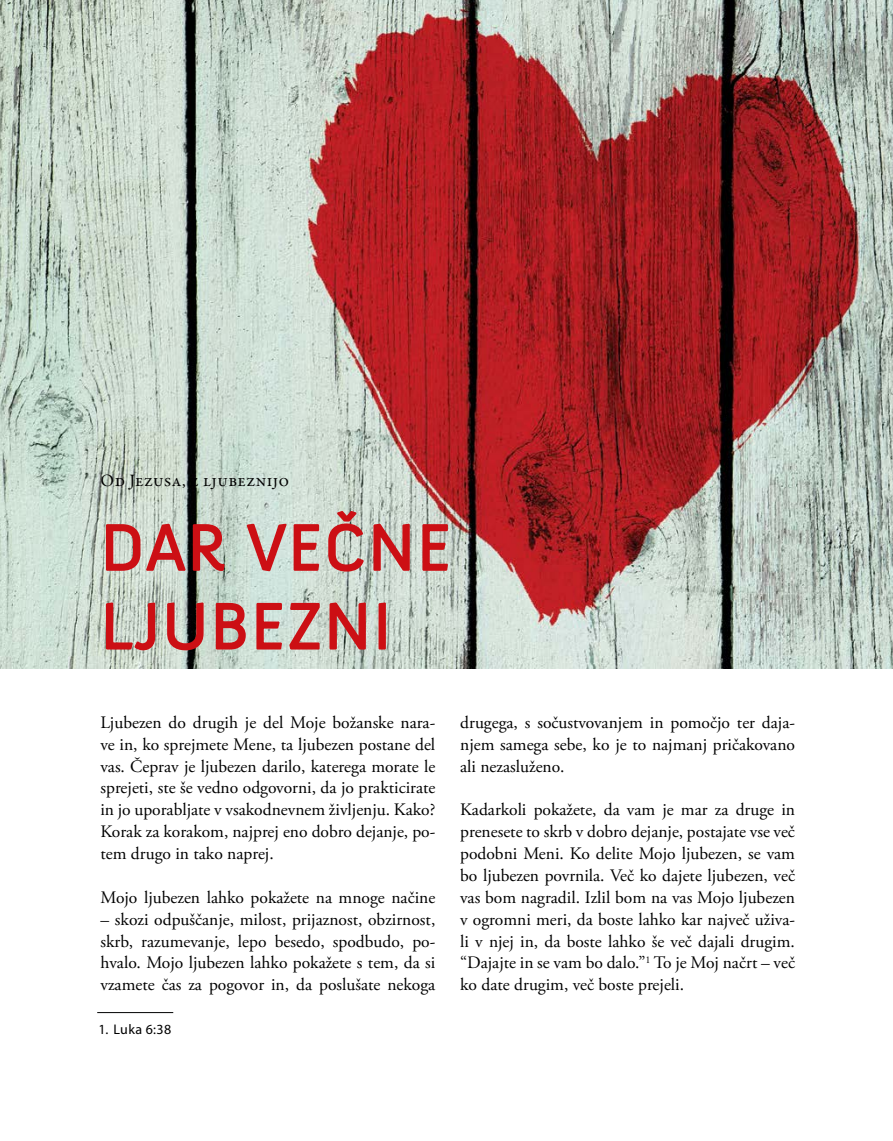
<style>
.page{position:relative;width:893px;height:1141px;background:#fff}
.page>*{position:absolute;margin:0;border:0;box-sizing:border-box;transform-origin:0 0}
.t1{font:66.5px/78.8px "Anivers";letter-spacing:.03em;color:#cc0f14}
.t2{font:17.5px/21.9px "Adobe Garamond Pro";color:#000;text-align:justify}
.t3{font:17.5px "Garamond Premr Pro";letter-spacing:.02em;color:#000}
.t4{font:14px "Myriad Pro";letter-spacing:.025em;color:#000}
</style>
<div class="page">
<img style="left:0;top:0;width:893px;height:668px">
<svg style="left:104px;top:523px;width:122px;height:49px;background:#bea19b"></svg>
<svg style="left:246px;top:523px;width:74px;height:49px;background:#cfb8b3"></svg>
<svg style="left:327px;top:510px;width:38px;height:62px;background:#c8b0a9"></svg>
<svg style="left:372px;top:523px;width:39px;height:49px;background:#c8a39e"></svg>
<svg style="left:421px;top:523px;width:28px;height:49px"></svg>
<svg style="left:104px;top:602px;width:52px;height:49px;background:#c4ada4"></svg>
<svg style="left:166px;top:602px;width:38px;height:49px;background:#9f817c"></svg>
<svg style="left:214px;top:602px;width:33px;height:48px;background:#c49d96"></svg>
<svg style="left:255px;top:602px;width:66px;height:48px;background:#cdb1ab"></svg>
<svg style="left:328px;top:602px;width:39px;height:48px;background:#c19c96"></svg>
<svg style="left:377px;top:602px;width:10px;height:48px"></svg>
<hr style="left:97px;top:1012px;width:76px;height:1px;background:#010202">
<p class="t3" style="left:101px;top:470px;width:190px">Od Jezusa, z ljubeznijo</p>
<h1 class="t1" style="left:101px;top:509px;width:352px">DAR VEČNE<br>LJUBEZNI</h1>
<p class="t2" style="left:100px;top:712px;width:336px">Ljubezen do drugih je del Moje božanske nara&shy;ve in, ko sprejmete Mene, ta ljubezen postane del vas. Čeprav je ljubezen darilo, katerega morate le sprejeti, ste še vedno odgovorni, da jo prakticirate in jo uporabljate v vsakodnevnem življenju. Kako?<br>Korak za korakom, najprej eno dobro dejanje, po&shy;tem drugo in tako naprej.</p>
<p class="t2" style="left:100px;top:887px;width:336px">Mojo ljubezen lahko pokažete na mnoge načine</p>
<p class="t2" style="left:100px;top:909px;width:336px">– skozi odpuščanje, milost, prijaznost, obzirnost, skrb, razumevanje, lepo besedo, spodbudo, po&shy;hvalo. Mojo ljubezen lahko pokažete s tem, da si vzamete čas za pogovor in, da poslušate nekoga</p>
<p class="t4" style="left:99px;top:1021px;width:74px">1. Luka 6:38</p>
<p class="t2" style="left:460px;top:712px;width:336px">drugega, s sočustvovanjem in pomočjo ter daja&shy;njem samega sebe, ko je to najmanj pričakovano ali nezasluženo.</p>
<p class="t2" style="left:460px;top:799px;width:336px">Kadarkoli pokažete, da vam je mar za druge in prenesete to skrb v dobro dejanje, postajate vse več podobni Meni. Ko delite Mojo ljubezen, se vam bo ljubezen povrnila. Več ko dajete ljubezen, več vas bom nagradil. Izlil bom na vas Mojo ljubezen v ogromni meri, da boste lahko kar največ uživa&shy;li v njej in, da boste lahko še več dajali drugim. “Dajajte in se vam bo dalo.”<sup>1</sup> To je Moj načrt – več ko date drugim, več boste prejeli.</p>
</div>
